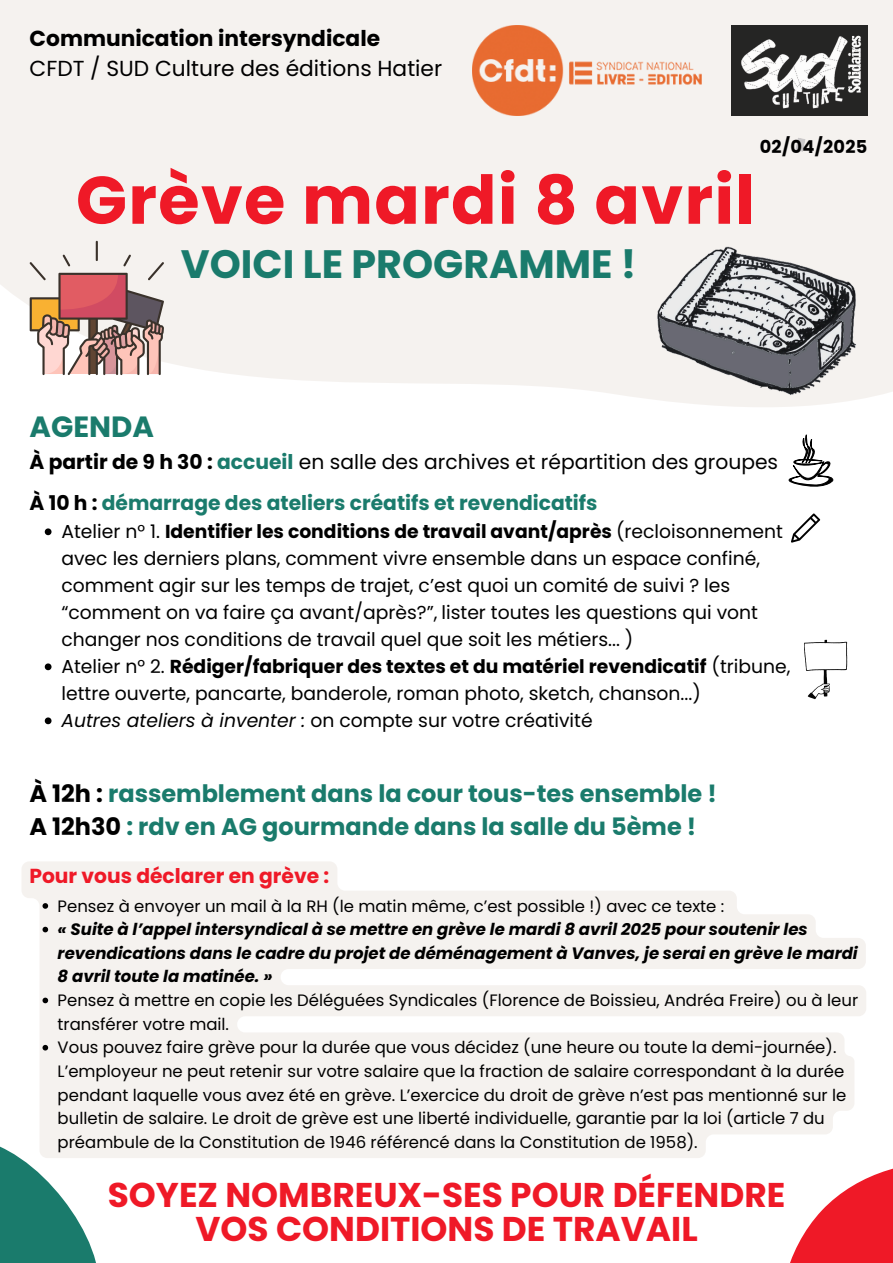
<style>
.page{position:relative;width:893px;height:1263px;background:#fff}
.page>*{position:absolute;margin:0;border:0;box-sizing:border-box;transform-origin:0 0}
.t1{font:700 67.12px "Poppins";letter-spacing:.02em;color:#ef1927}
.t2{font:700 39.6px "Poppins";color:#1a7b6c}
.t3{font:700 34.35px/33.8px "Poppins";color:#ef1927;text-align:center}
.t4{font:700 29.25px "Poppins";color:#1a7b6c}
.t5{font:700 24px/33.2px "Poppins";color:#1a7b6c}
.t6{font:21.75px/30.4px "Poppins";color:#000}
.t7{font:20.25px "Poppins";color:#000}
.t8{font:700 20.25px "Poppins";color:#1a7b6c}
.t9{font:700 20.25px "Poppins";color:#ef1927}
.t10{font:18.75px/27px "Poppins";color:#000}
.t11{font:700 17.77px "Poppins";letter-spacing:.02em;color:#000}
.t12{font:16.5px/23.6px "Poppins";color:#000}
.t13{font:italic 700 16.5px/23.6px "Poppins";color:#000}
.s1{font-weight:700}
.s2{font-weight:700;color:#1a7b6c}
.s3{color:#000}
.s4{font-style:italic}
</style>
<div class="page">
<div style="left:0;top:0;width:893px;height:395px;background:#f5f2ef"></div>
<svg style="left:0;top:1146px;width:96px;height:117px"></svg>
<svg style="left:790px;top:1168px;width:103px;height:95px"></svg>
<svg style="left:795px;top:137px;width:10px;height:15px"></svg>
<hr style="left:96px;top:241px;width:2px;height:20px;background:#3a322b">
<svg style="left:30px;top:254px;width:134px;height:121px"></svg>
<svg style="left:45px;top:528px;width:7px;height:7px"></svg>
<svg style="left:45px;top:663px;width:7px;height:7px"></svg>
<svg style="left:45px;top:717px;width:7px;height:7px"></svg>
<svg style="left:788px;top:435px;width:45px;height:52px"></svg>
<svg style="left:791px;top:513px;width:29px;height:30px"></svg>
<svg style="left:804px;top:640px;width:43px;height:59px"></svg>
<img style="left:618px;top:212px;width:275px;height:223px">
<img style="left:473px;top:25px;width:228px;height:91px">
<img style="left:732px;top:25px;width:135px;height:91px">
<svg style="left:21px;top:862px;width:845px;height:296px;fill:#f5f2ef"></svg>
<svg style="left:43px;top:903px;width:5px;height:6px"></svg>
<svg style="left:43px;top:927px;width:5px;height:5px"></svg>
<svg style="left:43px;top:998px;width:5px;height:5px"></svg>
<svg style="left:43px;top:1045px;width:5px;height:5px"></svg>
<p class="t6" style="left:30px;top:23px;width:414px"><span class="s1">Communication intersyndicale<br></span>CFDT / SUD Culture des éditions Hatier</p>
<p class="t1" style="left:76px;top:153px;width:681px">Grève mardi 8 avril</p>
<p class="t11" style="left:759px;top:135px;width:109px">02/04/2025</p>
<p class="t2" style="left:181px;top:236px;width:457px">VOICI LE PROGRAMME !</p>
<p class="t4" style="left:30px;top:406px;width:126px">AGENDA</p>
<h5 class="t7" style="left:30px;top:448px;width:750px"><span class="s1">À partir de 9 h 30 :</span> <span class="s2">accueil</span> en salle des archives et répartition des groupes</h5>
<p class="t8" style="left:30px;top:489px;width:569px"><span class="s3">À 10 h :</span> démarrage des ateliers créatifs et revendicatifs</p>
<p class="t10" style="left:61px;top:518px;width:723px">Atelier n° 1. <span class="s1">Identifier les conditions de travail avant/après</span> (recloisonnement avec les derniers plans, comment vivre ensemble dans un espace confiné, comment agir sur les temps de trajet, c’est quoi un comité de suivi ? les “comment on va faire ça avant/après?”, lister toutes les questions qui vont changer nos conditions de travail quel que soit les métiers... )</p>
<h1 class="t10" style="left:61px;top:653px;width:730px">Atelier n° 2. <span class="s1">Rédiger/fabriquer des textes et du matériel revendicatif</span> (tribune, lettre ouverte, pancarte, banderole, roman photo, sketch, chanson...)</h1>
<p class="t10" style="left:61px;top:707px;width:533px"><span class="s4">Autres ateliers à inventer :</span> on compte sur votre créativité</p>
<p class="t5" style="left:29px;top:777px;width:689px"><span class="s3">À 12h :</span> rassemblement dans la cour tous-tes ensemble !<br><span class="s3">A 12h30</span> : rdv en AG gourmande dans la salle du 5ème !</p>
<p class="t9" style="left:29px;top:862px;width:301px">Pour vous déclarer en grève :</p>
<p class="t12" style="left:58px;top:894px;width:668px">Pensez à envoyer un mail à la RH (le matin même, c’est possible !) avec ce texte :</p>
<p class="t13" style="left:58px;top:917px;width:801px">« Suite à l’appel intersyndical à se mettre en grève le mardi 8 avril 2025 pour soutenir les revendications dans le cadre du projet de déménagement à Vanves, je serai en grève le mardi<br>8 avril toute la matinée. »</p>
<p class="t12" style="left:58px;top:988px;width:802px">Pensez à mettre en copie les Déléguées Syndicales (Florence de Boissieu, Andréa Freire) ou à leur transférer votre mail.</p>
<h4 class="t12" style="left:58px;top:1036px;width:790px">Vous pouvez faire grève pour la durée que vous décidez (une heure ou toute la demi-journée).<br>L’employeur ne peut retenir sur votre salaire que la fraction de salaire correspondant à la durée pendant laquelle vous avez été en grève. L’exercice du droit de grève n’est pas mentionné sur le bulletin de salaire. Le droit de grève est une liberté individuelle, garantie par la loi (article 7 du préambule de la Constitution de 1946 référencé dans la Constitution de 1958).</h4>
<p class="t3" style="left:108px;top:1178px;width:679px">SOYEZ NOMBREUX-SES POUR DÉFENDRE<br>VOS CONDITIONS DE TRAVAIL</p>
</div>
